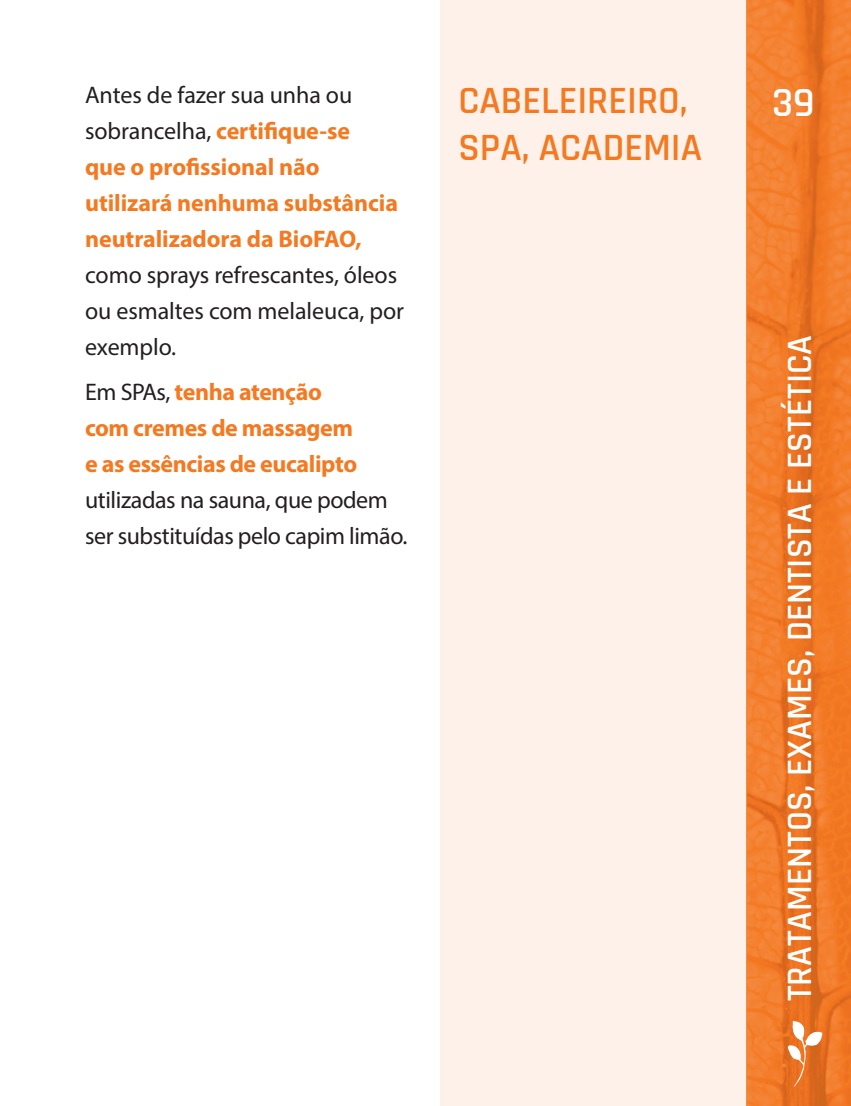
<style>
.page{position:relative;width:851px;height:1106px;background:#fff}
.page>*{position:absolute;margin:0;border:0;box-sizing:border-box;transform-origin:0 0}
.t1{font:600 42px "Rajdhani";color:#fff}
.Itens_Oliva{font:600 39px/46.8px "Rajdhani";color:#f47921}
.t2{font:600 36px "Rajdhani";color:#fff}
.t3{font:24px/36px "Myriad Pro";letter-spacing:-.01em;color:#231f20}
.s1{font-weight:700;color:#f47921}
</style>
<div class="page">
<div style="left:440px;top:0;width:305px;height:1106px;background:#fdf1e9"></div>
<svg style="left:746px;top:0;width:104px;height:1106px;background:#ef7a29"></svg>
<svg style="left:787px;top:1020px;width:35px;height:66px"></svg>
<p class="t3" style="left:85px;top:77px;width:320px">Antes de fazer sua unha ou sobrancelha, <span class="s1">certifique-se<br>que o profissional não utilizará nenhuma substância neutralizadora da BioFAO, </span>como sprays refrescantes, óleos ou esmaltes com melaleuca, por exemplo.</p>
<p class="t3" style="left:85px;top:373px;width:324px">Em SPAs, <span class="s1">tenha atenção<br>com cremes de massagem<br>e as essências de eucalipto </span>utilizadas na sauna, que podem ser substituídas pelo capim limão.</p>
<p class="Itens_Oliva" style="left:458px;top:78px;width:245px">CABELEIREIRO,<br>SPA, ACADEMIA</p>
<h1 class="t1" style="left:772px;top:78px;width:44px">39</h1>
<h3 class="t2" style="left:778px;top:1001px;width:667px;rotate:-90deg">TRATAMENTOS, EXAMES, DENTISTA E ESTÉTICA</h3>
</div>
